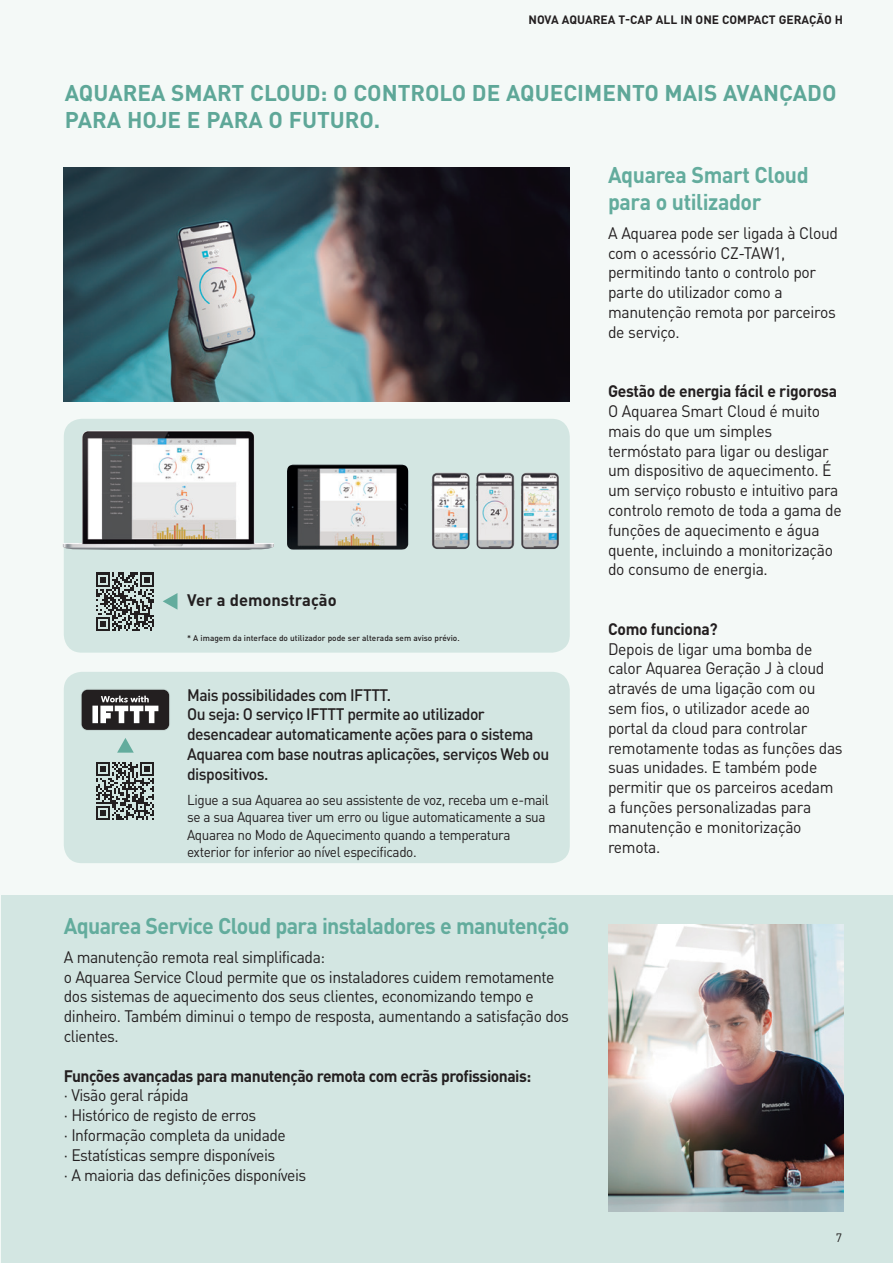
<style>
.page{position:relative;width:893px;height:1263px;background:#f4f9f7}
.page>*{position:absolute;margin:0;border:0;box-sizing:border-box;transform-origin:0 0}
.t1{font:700 22.5px/27px "DIN Pro";letter-spacing:-.02em;color:#63ac9d;scale:.95 1}
.t2{font:700 22.5px/27px "DIN Pro";color:#63ac9d}
.t3{font:16.5px/19.8px "DIN Pro";letter-spacing:-.02em;color:#231f20;scale:.95 1}
.t4{font:500 16.5px/19.8px "DIN Pro";letter-spacing:-.03em;color:#231f20;scale:.95 1}
.t5{font:700 16.5px "DIN Pro";letter-spacing:-.03em;color:#231f20;scale:.95 1}
.t6{font:700 16.5px "DIN Pro";color:#231f20}
.t7{font:14.25px/17.1px "DIN Pro";letter-spacing:-.03em;color:#231f20;scale:.95 1}
.t8{font:700 12px "DIN Pro";color:#231f20}
.t9{font:12px "DIN Pro";color:#231f20}
.t10{font:500 8.25px "DIN Pro";color:#231f20}
</style>
<div class="page">
<div style="left:64px;top:419px;width:506px;height:234px;background:#d3e6e2;border-radius:18px"></div>
<img style="left:64px;top:167px;width:506px;height:234px">
<img style="left:63px;top:430px;width:211px;height:120px">
<img style="left:432px;top:473px;width:38px;height:76px">
<img style="left:476px;top:473px;width:38px;height:76px">
<img style="left:521px;top:473px;width:38px;height:76px">
<img style="left:287px;top:465px;width:121px;height:85px">
<div style="left:64px;top:672px;width:506px;height:191px;background:#d3e6e2;border-radius:18px"></div>
<svg style="left:81px;top:689px;width:89px;height:42px;background:#5e5d5d"></svg>
<svg style="left:96px;top:573px;width:58px;height:58px"></svg>
<svg style="left:96px;top:762px;width:58px;height:58px"></svg>
<div style="left:1px;top:895px;width:892px;height:368px;background:#d3e6e2"></div>
<svg style="left:163px;top:593px;width:14px;height:17px"></svg>
<img style="left:608px;top:925px;width:235px;height:287px">
<svg style="left:117px;top:738px;width:17px;height:15px"></svg>
<p class="t8" style="left:528px;top:10px;width:316px">NOVA AQUAREA T-CAP ALL IN ONE COMPACT GERAÇÃO H</p>
<h1 class="t2" style="left:65px;top:77px;width:773px">AQUAREA SMART CLOUD: O CONTROLO DE AQUECIMENTO MAIS AVANÇADO<br>PARA HOJE E PARA O FUTURO.</h1>
<h1 class="t1" style="left:608px;top:159px;width:213px">Aquarea Smart Cloud para o utilizador</h1>
<p class="t3" style="left:608px;top:221px;width:244px">A Aquarea pode ser ligada à Cloud com o acessório CZ-TAW1, permitindo tanto o controlo por parte do utilizador como a manutenção remota por parceiros de serviço.</p>
<p class="t6" style="left:187px;top:586px;width:151px">Ver a demonstração</p>
<p class="t10" style="left:187px;top:631px;width:274px">* A imagem da interface do utilizador pode ser alterada sem aviso prévio.</p>
<p class="t4" style="left:187px;top:683px;width:383px">Mais possibilidades com IFTTT.<br>Ou seja: O serviço IFTTT permite ao utilizador desencadear automaticamente ações para o sistema Aquarea com base noutras aplicações, serviços Web ou dispositivos.</p>
<p class="t7" style="left:187px;top:790px;width:382px">Ligue a sua Aquarea ao seu assistente de voz, receba um e-mail se a sua Aquarea tiver um erro ou ligue automaticamente a sua Aquarea no Modo de Aquecimento quando a temperatura exterior for inferior ao nível especificado.</p>
<h1 class="t1" style="left:64px;top:910px;width:534px">Aquarea Service Cloud para instaladores e manutenção</h1>
<p class="t3" style="left:64px;top:945px;width:533px">A manutenção remota real simplificada:<br>o Aquarea Service Cloud permite que os instaladores cuidem remotamente dos sistemas de aquecimento dos seus clientes, economizando tempo e dinheiro. Também diminui o tempo de resposta, aumentando a satisfação dos clientes.</p>
<p class="t5" style="left:64px;top:1062px;width:494px">Funções avançadas para manutenção remota com ecrãs profissionais:</p>
<p class="t3" style="left:64px;top:1084px;width:257px">· Visão geral rápida<br>· Histórico de registo de erros<br>· Informação completa da unidade<br>· Estatísticas sempre disponíveis<br>· A maioria das definições disponíveis</p>
<p class="t5" style="left:608px;top:377px;width:243px">Gestão de energia fácil e rigorosa</p>
<p class="t3" style="left:608px;top:399px;width:247px">O Aquarea Smart Cloud é muito mais do que um simples termóstato para ligar ou desligar um dispositivo de aquecimento. É um serviço robusto e intuitivo para controlo remoto de toda a gama de funções de aquecimento e água quente, incluindo a monitorização do consumo de energia.</p>
<p class="t5" style="left:608px;top:615px;width:117px">Como funciona?</p>
<p class="t3" style="left:608px;top:637px;width:248px">Depois de ligar uma bomba de calor Aquarea Geração J à cloud através de uma ligação com ou sem fios, o utilizador acede ao portal da cloud para controlar remotamente todas as funções das suas unidades. E também pode permitir que os parceiros acedam a funções personalizadas para manutenção e monitorização remota.</p>
<p class="t9" style="left:836px;top:1228px;width:8px">7</p>
</div>
